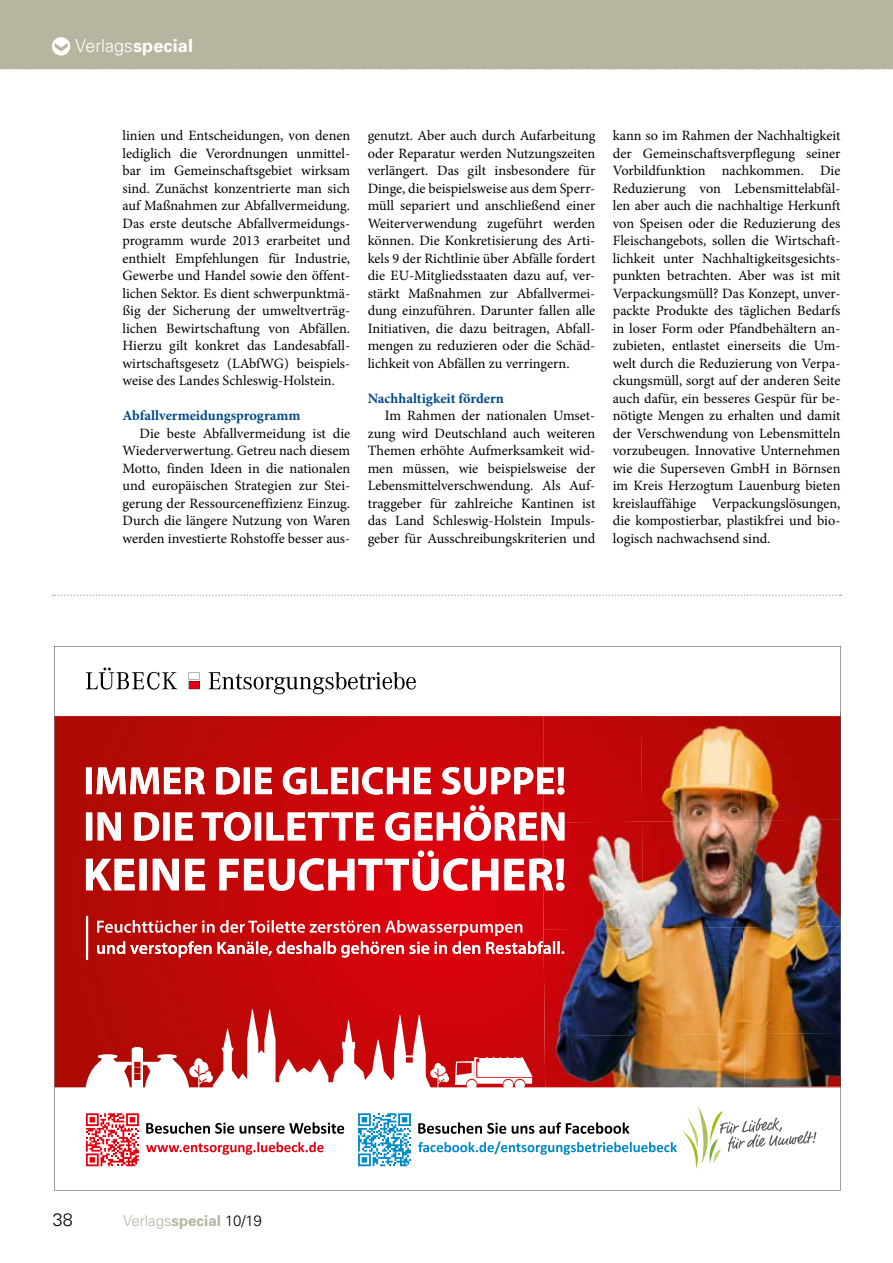
<style>
.page{position:relative;width:893px;height:1263px;background:#fff}
.page>*{position:absolute;margin:0;border:0;box-sizing:border-box;transform-origin:0 0}
.t1{font:300 18px "Univers";letter-spacing:-.005em;color:#fff}
.t2{font:300 18px "Univers";color:#000}
.t3{font:300 15px "Univers";color:#b7b49f}
.t4{font:300 15px "Univers";color:#000}
.t5{font:14.25px/17.5px "Minion Pro";color:#000;text-align:justify}
.t6{font:700 14.25px "Minion Pro";color:#004988}
.s1{font-weight:700}
.s2{color:#000}
</style>
<div class="page">
<div style="left:0;top:0;width:893px;height:70px;background:#b7b49f"></div>
<svg style="left:52px;top:37px;width:18px;height:19px"></svg>
<svg style="left:55px;top:43px;width:13px;height:9px"></svg>
<svg style="left:0;top:69px;width:893px;height:1px"></svg>
<svg style="left:53px;top:594px;width:788px;height:2px"></svg>
<svg style="left:54px;top:646px;width:787px;height:544px"></svg>
<svg style="left:97px;top:920px;width:446px;height:37px"></svg>
<img style="left:543px;top:712px;width:297px;height:4px">
<img style="left:543px;top:716px;width:198px;height:104px">
<img style="left:741px;top:716px;width:99px;height:104px">
<img style="left:543px;top:820px;width:199px;height:107px">
<img style="left:742px;top:819px;width:98px;height:214px">
<img style="left:543px;top:927px;width:201px;height:109px">
<img style="left:545px;top:1033px;width:295px;height:54px">
<img style="left:543px;top:812px;width:21px;height:28px">
<img style="left:543px;top:767px;width:21px;height:27px">
<img style="left:543px;top:859px;width:21px;height:32px">
<img style="left:840px;top:712px;width:1px;height:374px">
<img style="left:544px;top:941px;width:20px;height:13px">
<svg style="left:146px;top:1122px;width:198px;height:12px"></svg>
<svg style="left:418px;top:1106px;width:398px;height:63px"></svg>
<p class="t1" style="left:75px;top:35px;width:119px">Verlags<span class="s1">special</span></p>
<p class="t5" style="left:123px;top:127px;width:229px">linien und Entscheidungen, von denen lediglich die Verordnungen unmittel&shy;bar im Gemeinschaftsgebiet wirksam sind. Zunächst konzentrierte man sich auf Maßnahmen zur Abfallvermeidung.<br>Das erste deutsche Abfallvermeidungs&shy;programm wurde 2013 erarbeitet und enthielt Empfehlungen für Industrie, Gewerbe und Handel sowie den öffent&shy;lichen Sektor. Es dient schwerpunktmä&shy;ßig der Sicherung der umweltverträg&shy;lichen Bewirtschaftung von Abfällen.<br>Hierzu gilt konkret das Landesabfall&shy;wirtschaftsgesetz (LAbfWG) beispiels&shy;weise des Landes Schleswig-Holstein.</p>
<p class="t6" style="left:123px;top:407px;width:180px">Abfallvermeidungsprogramm</p>
<p class="t5" style="left:123px;top:424px;width:229px;text-indent:17px">Die beste Abfallvermeidung ist die Wiederverwertung. Getreu nach diesem Motto, finden Ideen in die nationalen und europäischen Strategien zur Stei&shy;gerung der Ressourceneffizienz Einzug.<br>Durch die längere Nutzung von Waren werden investierte Rohstoffe besser aus-</p>
<p class="t5" style="left:368px;top:127px;width:229px">genutzt. Aber auch durch Aufarbeitung oder Reparatur werden Nutzungszeiten verlängert. Das gilt insbesondere für Dinge, die beispielsweise aus dem Sperr&shy;müll separiert und anschließend einer Weiterverwendung zugeführt werden können. Die Konkretisierung des Arti&shy;kels 9 der Richtlinie über Abfälle fordert die EU-Mitgliedsstaaten dazu auf, ver&shy;stärkt Maßnahmen zur Abfallvermei&shy;dung einzuführen. Darunter fallen alle Initiativen, die dazu beitragen, Abfall&shy;mengen zu reduzieren oder die Schäd&shy;lichkeit von Abfällen zu verringern.</p>
<p class="t6" style="left:368px;top:390px;width:138px">Nachhaltigkeit fördern</p>
<p class="t5" style="left:368px;top:407px;width:229px;text-indent:17px">Im Rahmen der nationalen Umset&shy;zung wird Deutschland auch weiteren Themen erhöhte Aufmerksamkeit wid&shy;men müssen, wie beispielsweise der Lebensmittelverschwendung. Als Auf&shy;traggeber für zahlreiche Kantinen ist das Land Schleswig-Holstein Impuls&shy;geber für Ausschreibungskriterien und</p>
<p class="t5" style="left:613px;top:127px;width:229px">kann so im Rahmen der Nachhaltigkeit der Gemeinschaftsverpflegung seiner Vorbildfunktion nachkommen. Die Reduzierung von Lebensmittelabfäl&shy;len aber auch die nachhaltige Herkunft von Speisen oder die Reduzierung des Fleischangebots, sollen die Wirtschaft&shy;lichkeit unter Nachhaltigkeitsgesichts&shy;punkten betrachten. Aber was ist mit Verpackungsmüll? Das Konzept, unver&shy;packte Produkte des täglichen Bedarfs in loser Form oder Pfandbehältern an&shy;zubieten, entlastet einerseits die Um&shy;welt durch die Reduzierung von Verpa&shy;ckungsmüll, sorgt auf der anderen Seite auch dafür, ein besseres Gespür für be&shy;nötigte Mengen zu erhalten und damit der Verschwendung von Lebensmitteln vorzubeugen. Innovative Unternehmen wie die Superseven GmbH in Börnsen im Kreis Herzogtum Lauenburg bieten kreislauffähige Verpackungslösungen, die kompostierbar, plastikfrei und bio&shy;logisch nachwachsend sind.</p>
<p class="t2" style="left:53px;top:1208px;width:22px">38</p>
<p class="t3" style="left:123px;top:1211px;width:123px">Verlags<span class="s1">special</span><span class="s2">10/19</span></p>
<p class="t4" style="left:225px;top:1211px;width:38px">10/19</p>
</div>
